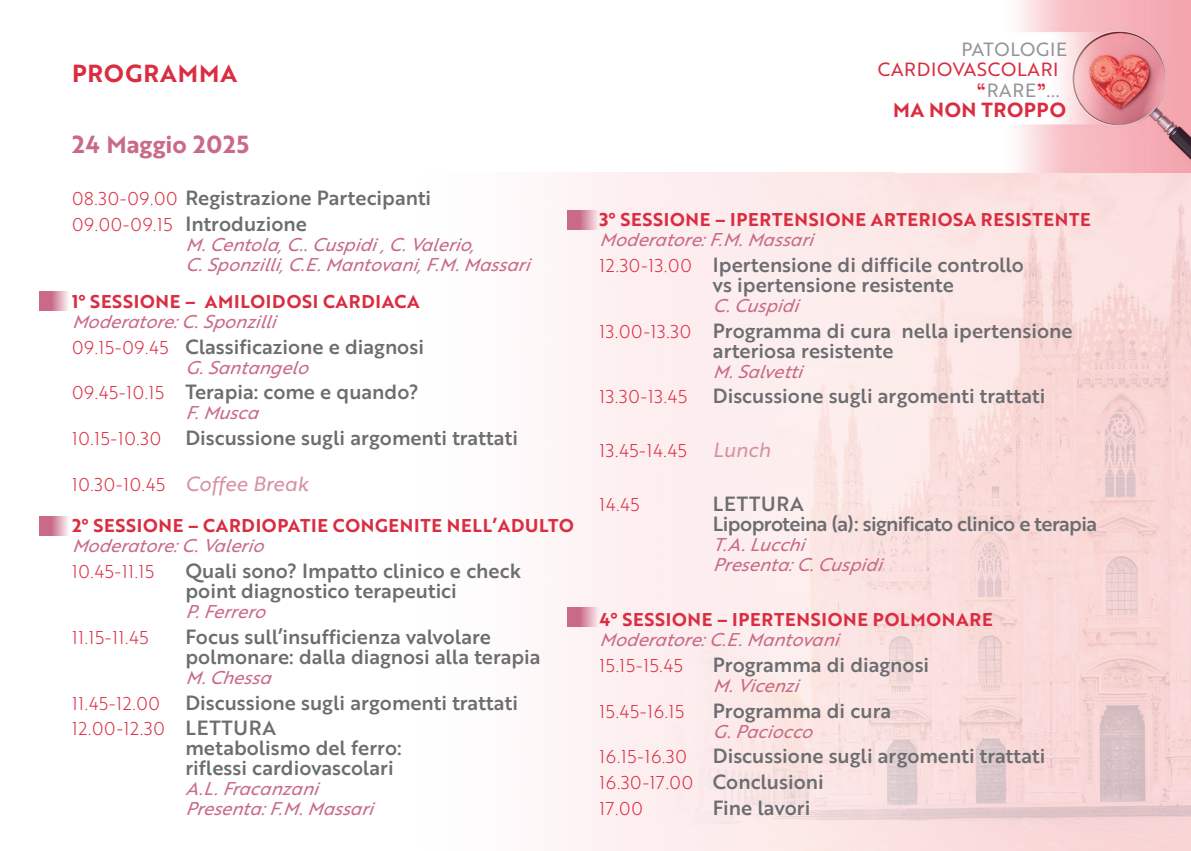
<style>
.page{position:relative;width:1191px;height:851px;background:#fff}
.page>*{position:absolute;margin:0;border:0;box-sizing:border-box;transform-origin:0 0}
.t1{font:24px "Brother 1816 Bold";letter-spacing:.015em;color:#c96a86}
.t2{font:24px "Brother 1816 Bold";letter-spacing:.04em;color:#da2d41}
.t3{font:20px/20px "Brother 1816 Medium";color:#6c6d70}
.t4{font:20px/20px "Brother 1816 Medium";letter-spacing:-.03em;color:#6c6d70}
.t5{font:20px "Brother 1816 Regular Italic";color:#d692a3}
.t6{font:19.8px "Brother 1816 Bold";letter-spacing:.03em;color:#da2d41}
.t7{font:18.6px/20.8px "Brother 1816 Regular";letter-spacing:.04em;color:#da2d41;text-align:right}
.t8{font:18.6px "Brother 1816 Regular";letter-spacing:.035em;color:#939598}
.t9{font:italic 18px/20px "Brother 1816 Regular Italic";color:#c96a86}
.t10{font:18px/25.6px "Brother 1816 Light";letter-spacing:.04em;color:#da2d41}
.t11{font:18px "Brother 1816 Bold";letter-spacing:.04em;color:#da2d41}
.s1{font-family:"Brother 1816 Light";font-size:18px;color:#da2d41}
.s2{font-family:"Brother 1816 Regular Italic";font-size:20px;color:#d692a3}
.s3{font-family:"Brother 1816 Medium";font-size:20px;color:#6c6d70}
.s4{font-family:"Kaleko 105";font-size:28.6px}
.s5{color:#939598}
</style>
<div class="page">
<img style="left:59px;top:173px;width:1132px;height:677px">
<img style="left:1018px;top:0;width:173px;height:173px">
<svg style="left:40px;top:291px;width:40px;height:19px"></svg>
<svg style="left:567px;top:210px;width:44px;height:20px"></svg>
<svg style="left:567px;top:607px;width:44px;height:20px"></svg>
<svg style="left:40px;top:516px;width:40px;height:20px"></svg>
<p class="t2" style="left:72px;top:55px;width:166px">PROGRAMMA</p>
<p class="t1" style="left:72px;top:126px;width:178px">24 Maggio 2025</p>
<p class="t3" style="left:72px;top:184px;width:361px;line-height:25.6px"><span class="s1">08.30-09.00</span> Registrazione Partecipanti<br><span class="s1">09.00-09.15</span> Introduzione</p>
<p class="t9" style="left:185px;top:233px;width:350px">M.Centola,C..Cuspidi,C.Valerio,<br>C.Sponzilli,C.E.Mantovani,F.M.Massari</p>
<p class="t11" style="left:72px;top:288px;width:349px">1° SESSIONE – AMILOIDOSI CARDIACA</p>
<p class="t9" style="left:72px;top:311px;width:210px">Moderatore:C.Sponzilli</p>
<p class="t3" style="left:72px;top:335px;width:353px"><span class="s1">09.15-09.45</span> Classificazione e diagnosi</p>
<p class="t9" style="left:185px;top:356px;width:129px">G.Santangelo</p>
<p class="t3" style="left:72px;top:381px;width:348px"><span class="s1">09.45-10.15</span> Terapia: come e quando?</p>
<p class="t9" style="left:185px;top:402px;width:79px">F.Musca</p>
<p class="t3" style="left:72px;top:427px;width:447px"><span class="s1">10.15-10.30</span> Discussione sugli argomenti trattati</p>
<p class="t10" style="left:72px;top:470px;width:238px">10.30-10.45 <span class="s2">Coffee Break</span></p>
<p class="t11" style="left:72px;top:512px;width:503px">2° SESSIONE – CARDIOPATIE CONGENITE NELL’ADULTO</p>
<p class="t9" style="left:72px;top:535px;width:197px">Moderatore:C.Valerio</p>
<p class="t10" style="left:72px;top:558px;width:84px">10.45-11.15</p>
<p class="t3" style="left:185px;top:560px;width:337px">Quali sono? Impatto clinico e check point diagnostico terapeutici</p>
<p class="t9" style="left:185px;top:601px;width:86px">P.Ferrero</p>
<p class="t10" style="left:72px;top:623px;width:78px">11.15-11.45</p>
<p class="t3" style="left:185px;top:625px;width:356px">Focus sull’insufficienza valvolare polmonare: dalla diagnosi alla terapia</p>
<p class="t9" style="left:185px;top:666px;width:91px">M.Chessa</p>
<p class="t10" style="left:72px;top:689px;width:89px">11.45-12.00</p>
<p class="t3" style="left:185px;top:691px;width:334px">Discussione sugli argomenti trattati</p>
<p class="t10" style="left:72px;top:715px;width:206px">12.00-12.30 <span class="s3">LETTURA</span></p>
<p class="t3" style="left:185px;top:737px;width:218px">metabolismo del ferro: riflessi cardiovascolari</p>
<p class="t9" style="left:185px;top:778px;width:194px">A.L.Fracanzani<br>Presenta:F.M.Massari</p>
<p class="t8" style="left:961px;top:35px;width:107px">PATOLOGIE</p>
<p class="t7" style="left:878px;top:58px;width:183px">CARDIOVASCOLARI <span class="s4">“</span><span class="s5">RARE</span><span class="s4">”</span><span class="s5">...</span></p>
<p class="t6" style="left:893px;top:95px;width:174px">MA NON TROPPO</p>
<p class="t11" style="left:599px;top:206px;width:493px">3° SESSIONE – IPERTENSIONE ARTERIOSA RESISTENTE</p>
<p class="t9" style="left:599px;top:229px;width:220px">Moderatore:F.M.Massari</p>
<p class="t3" style="left:713px;top:254px;width:312px;text-indent:-113px"><span class="s1">12.30-13.00</span> Ipertensione di difficile controllo vs ipertensione resistente</p>
<p class="t9" style="left:713px;top:295px;width:91px">C.Cuspidi</p>
<p class="t3" style="left:713px;top:319px;width:361px;text-indent:-113px"><span class="s1">13.00-13.30</span> Programma di cura nella ipertensione arteriosa resistente</p>
<p class="t9" style="left:713px;top:360px;width:95px">M.Salvetti</p>
<p class="t10" style="left:599px;top:383px;width:89px">13.30-13.45</p>
<p class="t3" style="left:713px;top:385px;width:334px">Discussione sugli argomenti trattati</p>
<p class="t10" style="left:599px;top:437px;width:89px">13.45-14.45</p>
<p class="t5" style="left:713px;top:435px;width:59px">Lunch</p>
<p class="t10" style="left:599px;top:490px;width:42px">14.45</p>
<p class="t4" style="left:713px;top:492px;width:385px">LETTURA<br>Lipoproteina (a): significato clinico e terapia</p>
<p class="t9" style="left:713px;top:533px;width:175px">T.A.Lucchi<br>Presenta:C.Cuspidi</p>
<p class="t11" style="left:599px;top:606px;width:394px">4° SESSIONE – IPERTENSIONE POLMONARE</p>
<p class="t9" style="left:599px;top:629px;width:245px">Moderatore:C.E.Mantovani</p>
<p class="t10" style="left:599px;top:651px;width:85px">15.15-15.45</p>
<p class="t3" style="left:713px;top:653px;width:218px">Programma di diagnosi</p>
<p class="t9" style="left:713px;top:674px;width:91px">M.Vicenzi</p>
<p class="t10" style="left:599px;top:697px;width:86px">15.45-16.15</p>
<p class="t3" style="left:713px;top:699px;width:179px">Programma di cura</p>
<p class="t9" style="left:713px;top:720px;width:105px">G.Paciocco</p>
<p class="t10" style="left:599px;top:743px;width:89px">16.15-16.30</p>
<p class="t3" style="left:713px;top:745px;width:334px">Discussione sugli argomenti trattati</p>
<p class="t10" style="left:599px;top:768px;width:226px">16.30-17.00 <span class="s3">Conclusioni<br></span>17.00</p>
<p class="t3" style="left:713px;top:796px;width:99px">Fine lavori</p>
</div>
